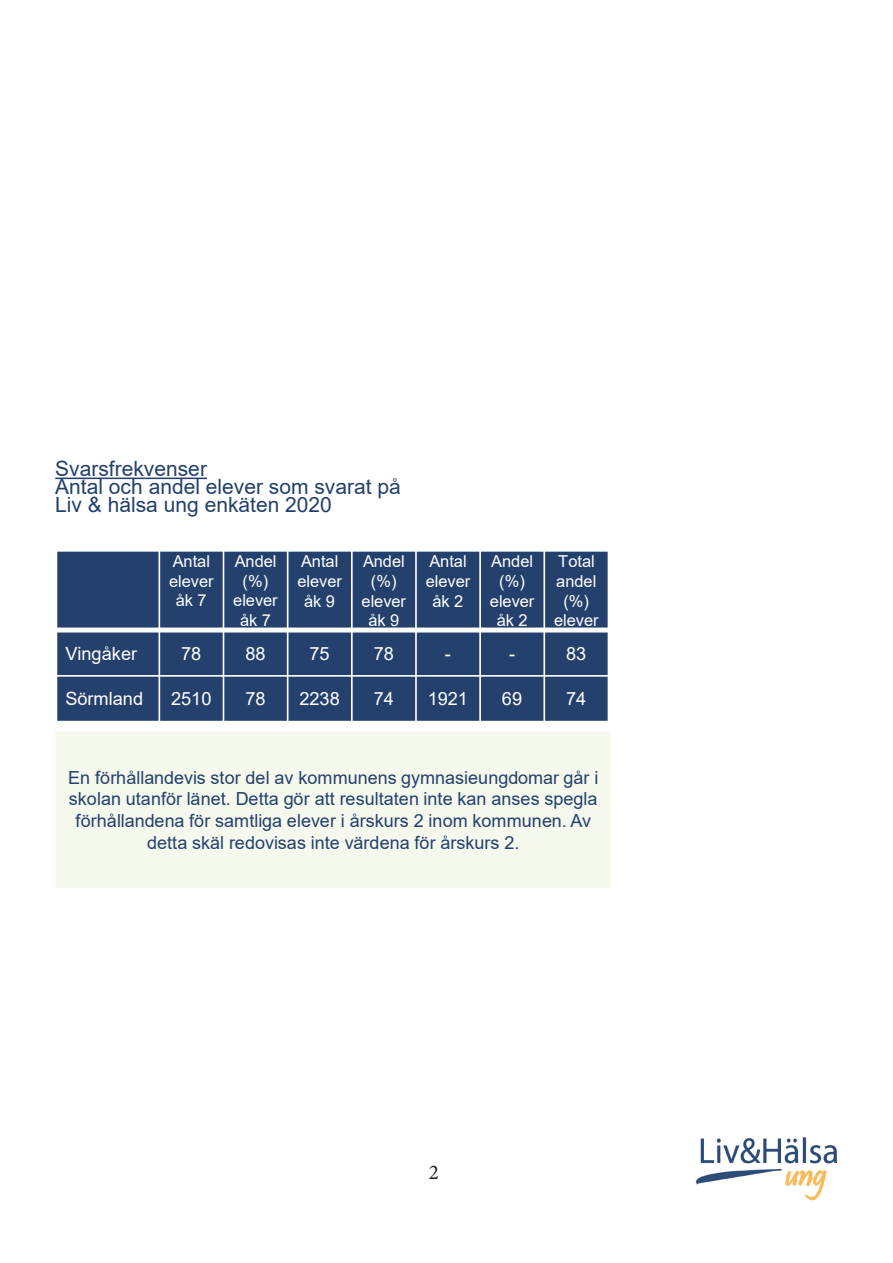
<style>
.page{position:relative;width:893px;height:1263px;background:#fff}
.page>*{position:absolute;margin:0;border:0;box-sizing:border-box;transform-origin:0 0}
.t1{font:21px "Arial";color:#23406c}
.t2{font:21px "Minion Pro";color:#231f20}
.t3{font:18.15px "Arial";color:#fff}
.t4{font:18px/21.6px "Arial";letter-spacing:.005em;color:#24406c;text-align:center}
.t5{font:16.5px/19.8px "Arial";color:#fff;text-align:center}
</style>
<div class="page">
<hr style="left:55px;top:478px;width:152px;height:1px;background:#23406c">
<img style="left:696px;top:1137px;width:142px;height:64px">
<div style="left:56px;top:551px;width:103px;height:79px;background:#24406c"></div>
<div style="left:159px;top:551px;width:64px;height:79px;background:#24406c"></div>
<div style="left:223px;top:551px;width:65px;height:79px;background:#24406c"></div>
<div style="left:288px;top:551px;width:64px;height:79px;background:#24406c"></div>
<div style="left:352px;top:551px;width:64px;height:79px;background:#24406c"></div>
<div style="left:416px;top:551px;width:64px;height:79px;background:#24406c"></div>
<div style="left:480px;top:551px;width:64px;height:79px;background:#24406c"></div>
<div style="left:544px;top:551px;width:64px;height:79px;background:#24406c"></div>
<div style="left:56px;top:630px;width:103px;height:46px;background:#24406c"></div>
<div style="left:159px;top:630px;width:64px;height:46px;background:#24406c"></div>
<div style="left:223px;top:630px;width:65px;height:46px;background:#24406c"></div>
<div style="left:288px;top:630px;width:64px;height:46px;background:#24406c"></div>
<div style="left:352px;top:630px;width:64px;height:46px;background:#24406c"></div>
<div style="left:416px;top:630px;width:64px;height:46px;background:#24406c"></div>
<div style="left:480px;top:630px;width:64px;height:46px;background:#24406c"></div>
<div style="left:544px;top:630px;width:64px;height:46px;background:#24406c"></div>
<div style="left:56px;top:676px;width:103px;height:46px;background:#24406c"></div>
<div style="left:159px;top:676px;width:64px;height:46px;background:#24406c"></div>
<div style="left:223px;top:676px;width:65px;height:46px;background:#24406c"></div>
<div style="left:288px;top:676px;width:64px;height:46px;background:#24406c"></div>
<div style="left:352px;top:676px;width:64px;height:46px;background:#24406c"></div>
<div style="left:416px;top:676px;width:64px;height:46px;background:#24406c"></div>
<div style="left:480px;top:676px;width:64px;height:46px;background:#24406c"></div>
<div style="left:544px;top:676px;width:64px;height:46px;background:#24406c"></div>
<hr style="left:159px;top:550px;width:1px;height:172px;background:#fff">
<hr style="left:223px;top:550px;width:1px;height:172px;background:#fff">
<hr style="left:287px;top:550px;width:1px;height:172px;background:#fff">
<hr style="left:351px;top:550px;width:2px;height:172px;background:#fff">
<hr style="left:415px;top:550px;width:2px;height:172px;background:#fff">
<hr style="left:479px;top:550px;width:2px;height:172px;background:#fff">
<hr style="left:543px;top:550px;width:2px;height:172px;background:#fff">
<div style="left:56px;top:627px;width:553px;height:5px;background:#fff"></div>
<hr style="left:56px;top:675px;width:553px;height:2px;background:#fff">
<hr style="left:56px;top:550px;width:1px;height:172px;background:#fff">
<hr style="left:56px;top:550px;width:553px;height:2px;background:#fff">
<hr style="left:56px;top:721px;width:553px;height:1px;background:#fff">
<div style="left:57px;top:733px;width:553px;height:153px;background:#f4f8ed"></div>
<div style="left:55px;top:731px;width:556px;height:157px;border:3px solid #f4f8ed"></div>
<p class="t1" style="left:55px;top:454px;width:153px">Svarsfrekvenser</p>
<p class="t1" style="left:55px;top:472px;width:347px">Antal och andel elever som svarat på</p>
<p class="t1" style="left:55px;top:490px;width:278px">Liv &amp; hälsa ung enkäten 2020</p>
<p class="t5" style="left:169px;top:551px;width:46px">Antal elever åk 7</p>
<p class="t5" style="left:233px;top:551px;width:46px">Andel (%) elever åk 7</p>
<p class="t5" style="left:297px;top:551px;width:46px">Antal elever åk 9</p>
<p class="t5" style="left:362px;top:551px;width:46px">Andel (%) elever åk 9</p>
<p class="t5" style="left:426px;top:551px;width:46px">Antal elever åk 2</p>
<p class="t5" style="left:490px;top:551px;width:46px">Andel (%) elever åk 2</p>
<p class="t5" style="left:554px;top:551px;width:46px">Total andel (%) elever</p>
<p class="t3" style="left:65px;top:641px;width:73px">Vingåker</p>
<p class="t3" style="left:181px;top:641px;width:22px">78</p>
<p class="t3" style="left:245px;top:641px;width:22px">88</p>
<p class="t3" style="left:309px;top:641px;width:22px">75</p>
<p class="t3" style="left:374px;top:641px;width:22px">78</p>
<p class="t3" style="left:445px;top:641px;width:8px">-</p>
<p class="t3" style="left:509px;top:641px;width:8px">-</p>
<p class="t3" style="left:566px;top:641px;width:22px">83</p>
<p class="t3" style="left:65px;top:687px;width:79px">Sörmland</p>
<p class="t3" style="left:171px;top:687px;width:42px">2510</p>
<p class="t3" style="left:245px;top:687px;width:22px">78</p>
<p class="t3" style="left:299px;top:687px;width:42px">2238</p>
<p class="t3" style="left:374px;top:687px;width:22px">74</p>
<p class="t3" style="left:428px;top:687px;width:42px">1921</p>
<p class="t3" style="left:502px;top:687px;width:22px">69</p>
<p class="t3" style="left:566px;top:687px;width:22px">74</p>
<p class="t4" style="left:68px;top:767px;width:532px">En förhållandevis stor del av kommunens gymnasieungdomar går i skolan utanför länet. Detta gör att resultaten inte kan anses spegla förhållandena för samtliga elever i årskurs 2 inom kommunen. Av detta skäl redovisas inte värdena för årskurs 2.</p>
<p class="t2" style="left:429px;top:1158px;width:12px">2</p>
</div>
